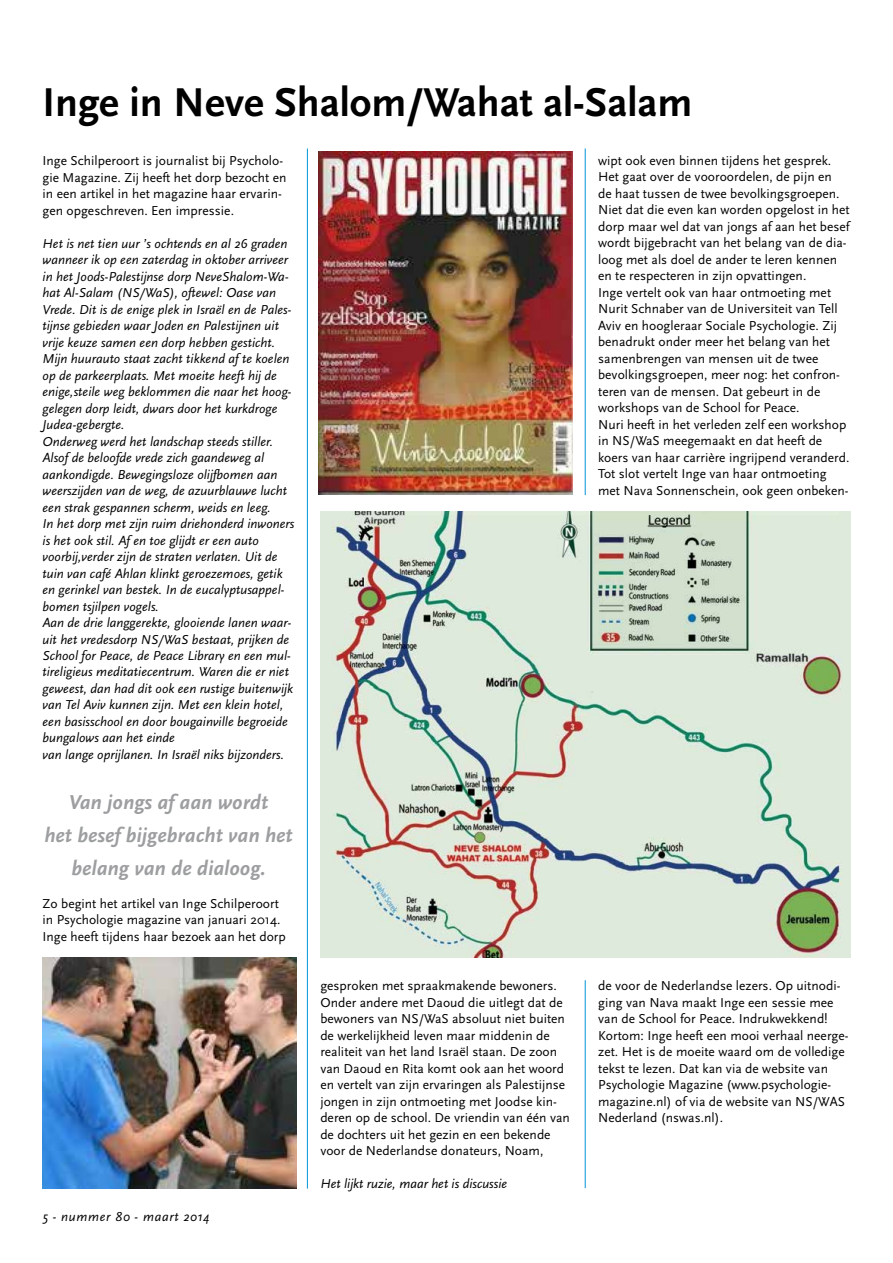
<style>
.page{position:relative;width:893px;height:1263px;background:#fff}
.page>*{position:absolute;margin:0;border:0;box-sizing:border-box;transform-origin:0 0}
.t1{font:700 42px "Scala Sans";color:#000}
.t2{font:italic 700 21px/33px "Scala Sans";color:#9c9e9f;text-align:center}
.t3{font:13.5px/16.5px "Scala Sans";color:#000}
.t4{font:italic 13.5px/16.5px "Scala Sans";color:#000}
.t5{font:italic 13.5px "Scala Sans";letter-spacing:.05em;color:#000}
</style>
<div class="page">
<hr style="left:307px;top:149px;width:1px;height:1039px;background:#0095d8">
<hr style="left:585px;top:149px;width:1px;height:346px;background:#0095d8">
<hr style="left:585px;top:980px;width:1px;height:208px;background:#0095d8">
<img style="left:319px;top:152px;width:254px;height:343px">
<img style="left:43px;top:957px;width:253px;height:231px">
<img style="left:320px;top:512px;width:530px;height:445px">
<h1 class="t1" style="left:43px;top:79px;width:651px">Inge in Neve Shalom/Wahat al-Salam</h1>
<p class="t3" style="left:43px;top:153px;width:246px">Inge Schilperoort is journalist bij Psycholo&shy;gie Magazine. Zij heeft het dorp bezocht en in een artikel in het magazine haar ervarin&shy;gen opgeschreven. Een impressie.</p>
<p class="t4" style="left:43px;top:235px;width:253px">Het is net tien uur ’s ochtends en al 26 graden wanneer ik op een zaterdag in oktober arriveer in het Joods-Palestijnse dorp NeveShalom-Wa&shy;hat Al-Salam (NS/WaS), oftewel: Oase van Vrede. Dit is de enige plek in Israël en de Pales&shy;tijnse gebieden waar Joden en Palestijnen uit vrije keuze samen een dorp hebben gesticht.<br>Mijn huurauto staat zacht tikkend af te koelen op de parkeerplaats. Met moeite heeft hij de enige,steile weg beklommen die naar het hoog&shy;gelegen dorp leidt, dwars door het kurkdroge Judea-gebergte.<br>Onderweg werd het landschap steeds stiller.<br>Alsof de beloofde vrede zich gaandeweg al aankondigde. Bewegingsloze olijfbomen aan weerszijden van de weg, de azuurblauwe lucht een strak gespannen scherm, weids en leeg.<br>In het dorp met zijn ruim driehonderd inwoners is het ook stil. Af en toe glijdt er een auto voorbij,verder zijn de straten verlaten. Uit de tuin van café Ahlan klinkt geroezemoes, getik en gerinkel van bestek. In de eucalyptusappel&shy;bomen tsjilpen vogels.<br>Aan de drie langgerekte, glooiende lanen waar&shy;uit het vredesdorp NS/WaS bestaat, prijken de School for Peace, de Peace Library en een mul&shy;tireligieus meditatiecentrum. Waren die er niet geweest, dan had dit ook een rustige buitenwijk van Tel Aviv kunnen zijn. Met een klein hotel, een basisschool en door bougainville begroeide bungalows aan het einde<br>van lange oprijlanen. In Israël niks bijzonders.</p>
<h2 class="t2" style="left:44px;top:786px;width:250px">Van jongs af aan wordt<br>het besef bijgebracht van het belang van de dialoog.</h2>
<p class="t3" style="left:43px;top:895px;width:245px">Zo begint het artikel van Inge Schilperoort in Psychologie magazine van januari 2014.<br>Inge heeft tijdens haar bezoek aan het dorp</p>
<p class="t5" style="left:43px;top:1209px;width:168px">5 - nummer 80 - maart 2014</p>
<p class="t3" style="left:320px;top:978px;width:251px">gesproken met spraakmakende bewoners.<br>Onder andere met Daoud die uitlegt dat de bewoners van NS/WaS absoluut niet buiten de werkelijkheid leven maar middenin de realiteit van het land Israël staan. De zoon van Daoud en Rita komt ook aan het woord en vertelt van zijn ervaringen als Palestijnse jongen in zijn ontmoeting met Joodse kin&shy;deren op de school. De vriendin van één van de dochters uit het gezin en een bekende voor de Nederlandse donateurs, Noam,</p>
<p class="t4" style="left:320px;top:1176px;width:188px">Het lijkt ruzie, maar het is discussie</p>
<p class="t3" style="left:598px;top:153px;width:253px">wipt ook even binnen tijdens het gesprek.<br>Het gaat over de vooroordelen, de pijn en<br>de haat tussen de twee bevolkingsgroepen.<br>Niet dat die even kan worden opgelost in het dorp maar wel dat van jongs af aan het besef wordt bijgebracht van het belang van de dia&shy;loog met als doel de ander te leren kennen en te respecteren in zijn opvattingen.<br>Inge vertelt ook van haar ontmoeting met Nurit Schnaber van de Universiteit van Tell Aviv en hoogleraar Sociale Psychologie. Zij benadrukt onder meer het belang van het samenbrengen van mensen uit de twee bevolkingsgroepen, meer nog: het confron&shy;teren van de mensen. Dat gebeurt in de workshops van de School for Peace.<br>Nuri heeft in het verleden zelf een workshop in NS/WaS meegemaakt en dat heeft de koers van haar carrière ingrijpend veranderd.<br>Tot slot vertelt Inge van haar ontmoeting met Nava Sonnenschein, ook geen onbeken-</p>
<p class="t3" style="left:598px;top:978px;width:252px">de voor de Nederlandse lezers. Op uitnodi&shy;ging van Nava maakt Inge een sessie mee van de School for Peace. Indrukwekkend!<br>Kortom: Inge heeft een mooi verhaal neerge&shy;zet. Het is de moeite waard om de volledige tekst te lezen. Dat kan via de website van Psychologie Magazine (www.psychologie&shy;magazine.nl) of via de website van NS/WAS Nederland (nswas.nl).</p>
</div>
